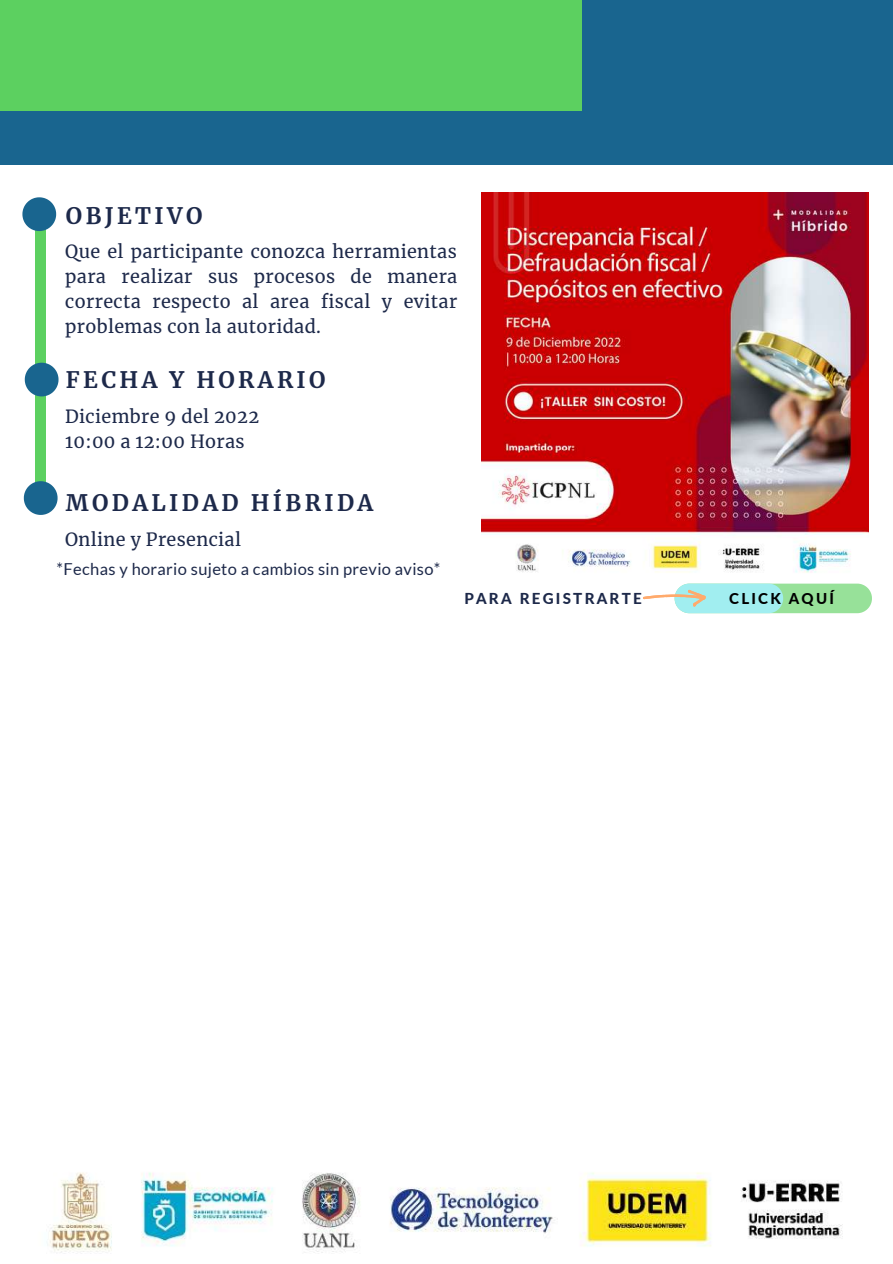
<style>
.page{position:relative;width:893px;height:1264px;background:#fff}
.page>*{position:absolute;margin:0;border:0;box-sizing:border-box;transform-origin:0 0}
.t1{font:700 22.5px "Merriweather";letter-spacing:.15em;color:#1d294a}
.t2{font:18px/24.8px "Merriweather";letter-spacing:.02em;color:#1d294a;text-align:justify}
.t3{font:16.5px "Lato";letter-spacing:.02em;color:#1d294a}
.t4{font:800 15.15px "Lato";letter-spacing:.15em;color:#1d294a}
.t5{font:800 15px "Lato";letter-spacing:.15em;color:#000}
</style>
<div class="page">
<div style="left:0;top:0;width:892px;height:164px;background:#19658f"></div>
<div style="left:0;top:0;width:581px;height:110px;background:#5cd060"></div>
<img style="left:47px;top:1172px;width:796px;height:81px">
<div style="left:36px;top:223px;width:10px;height:279px;background:#5cd060"></div>
<svg style="left:22px;top:197px;width:34px;height:34px"></svg>
<svg style="left:25px;top:363px;width:33px;height:33px"></svg>
<img style="left:481px;top:192px;width:387px;height:381px">
<svg style="left:643px;top:583px;width:228px;height:30px;background:#afe9cc"></svg>
<svg style="left:24px;top:481px;width:34px;height:34px"></svg>
<p class="t1" style="left:66px;top:201px;width:138px">OBJETIVO</p>
<p class="t2" style="left:65px;top:239px;width:393px">Que el participante conozca herramientas para realizar sus procesos de manera correcta respecto al area fiscal y evitar problemas con la autoridad.</p>
<p class="t1" style="left:66px;top:366px;width:261px">FECHA Y HORARIO</p>
<p class="t2" style="left:65px;top:404px;width:195px">Diciembre 9 del 2022<br>10:00 a 12:00 Horas</p>
<p class="t1" style="left:66px;top:489px;width:309px">MODALIDAD HÍBRIDA</p>
<p class="t2" style="left:65px;top:527px;width:177px">Online y Presencial</p>
<p class="t3" style="left:57px;top:559px;width:385px">*Fechas y horario sujeto a cambios sin previo aviso*</p>
<p class="t4" style="left:464px;top:589px;width:179px">PARA REGISTRARTE</p>
<p class="t5" style="left:729px;top:589px;width:106px">CLICK AQUÍ</p>
</div>
